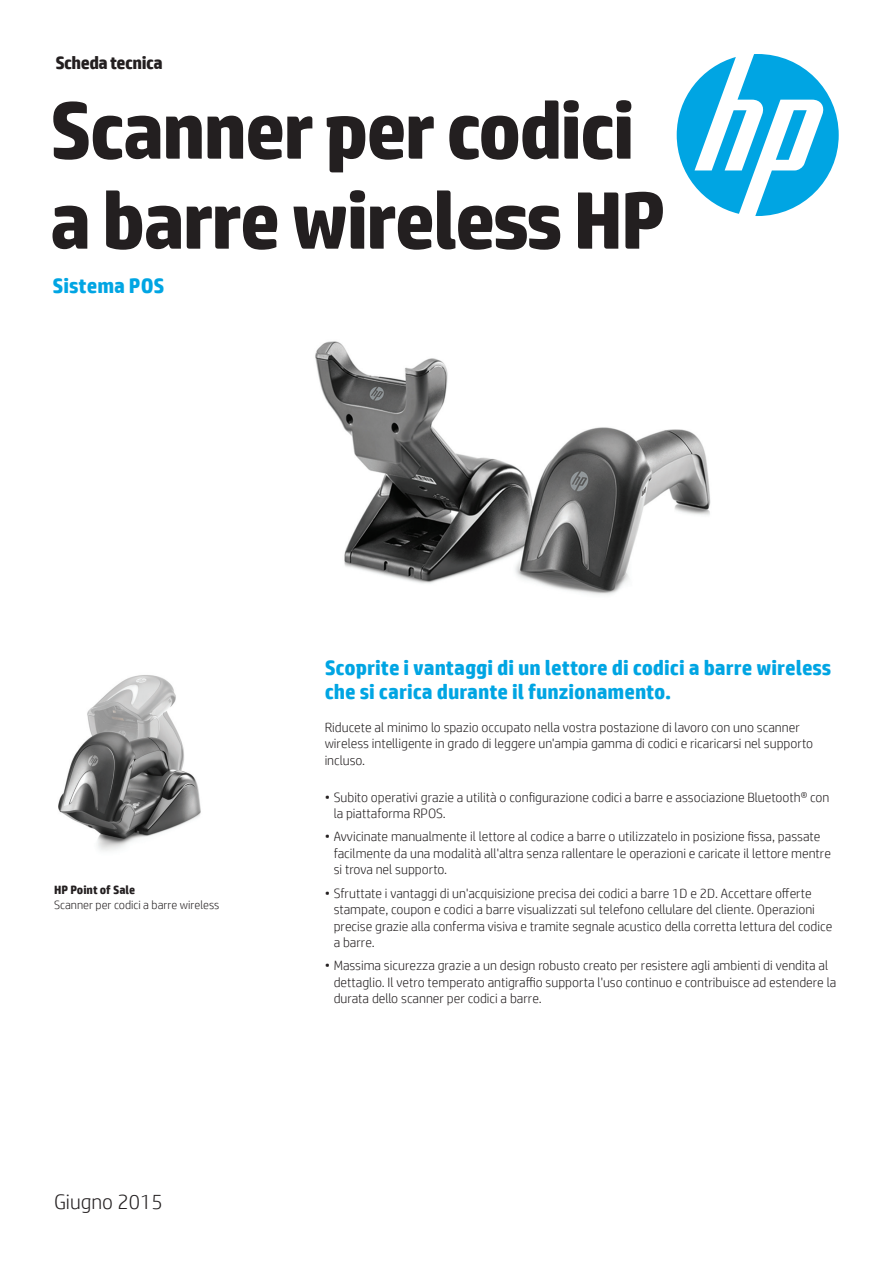
<style>
.page{position:relative;width:893px;height:1263px;background:#fff}
.page>*{position:absolute;margin:0;border:0;box-sizing:border-box;transform-origin:0 0}
.Cover_headline_90_84{font:700 81px/90px "HP Simplified";letter-spacing:-.03em;color:#231f20}
.Subhead{font:700 21px/24px "HP Simplified";color:#00a5e3}
.Date{font:300 21px "HP Simplified";color:#231f20}
.Cover_subhead{font:700 21px "HP Simplified";color:#00a5e3}
.Title_descriptor_12{font:700 18px "HP Simplified";letter-spacing:-.03em;color:#231f20}
.Body_w___0625__space{font:300 13.5px/16.5px "HP Simplified";color:#231f20}
.Sources_Caption_8_10{font:300 12px "HP Simplified";color:#231f20}
.Sources_Caption_8_10-2{font:700 12px "HP Simplified";color:#231f20}
</style>
<div class="page">
<svg style="left:677px;top:54px;width:162px;height:162px"></svg>
<img style="left:58px;top:675px;width:143px;height:176px">
<img style="left:315px;top:341px;width:396px;height:254px">
<p class="Title_descriptor_12" style="left:55px;top:52px;width:109px">Scheda tecnica</p>
<p class="Cover_headline_90_84" style="left:50px;top:85px;width:618px">Scanner per codici a barre wireless HP</p>
<p class="Cover_subhead" style="left:53px;top:273px;width:113px">Sistema POS</p>
<p class="Sources_Caption_8_10-2" style="left:54px;top:883px;width:83px">HP Point of Sale</p>
<p class="Sources_Caption_8_10" style="left:54px;top:898px;width:167px">Scanner per codici a barre wireless</p>
<p class="Date" style="left:54px;top:1190px;width:110px">Giugno 2015</p>
<p class="Subhead" style="left:325px;top:655px;width:508px">Scoprite i vantaggi di un lettore di codici a barre wireless che si carica durante il funzionamento.</p>
<p class="Body_w___0625__space" style="left:325px;top:719px;width:490px">Riducete al minimo lo spazio occupato nella vostra postazione di lavoro con uno scanner wireless intelligente in grado di leggere un'ampia gamma di codici e ricaricarsi nel supporto incluso.</p>
<p class="Body_w___0625__space" style="left:334px;top:788px;width:497px;text-indent:-9px">• Subito operativi grazie a utilità o configurazione codici a barre e associazione Bluetooth® con la piattaforma RPOS.</p>
<p class="Body_w___0625__space" style="left:334px;top:828px;width:499px;text-indent:-9px">• Avvicinate manualmente il lettore al codice a barre o utilizzatelo in posizione fissa, passate facilmente da una modalità all'altra senza rallentare le operazioni e caricate il lettore mentre si trova nel supporto.</p>
<p class="Body_w___0625__space" style="left:334px;top:884px;width:500px;text-indent:-9px">• Sfruttate i vantaggi di un'acquisizione precisa dei codici a barre 1D e 2D. Accettare offerte stampate, coupon e codici a barre visualizzati sul telefono cellulare del cliente. Operazioni precise grazie alla conferma visiva e tramite segnale acustico della corretta lettura del codice a barre.</p>
<p class="Body_w___0625__space" style="left:334px;top:957px;width:504px;text-indent:-9px">• Massima sicurezza grazie a un design robusto creato per resistere agli ambienti di vendita al dettaglio. Il vetro temperato antigraffio supporta l'uso continuo e contribuisce ad estendere la durata dello scanner per codici a barre.</p>
</div>
